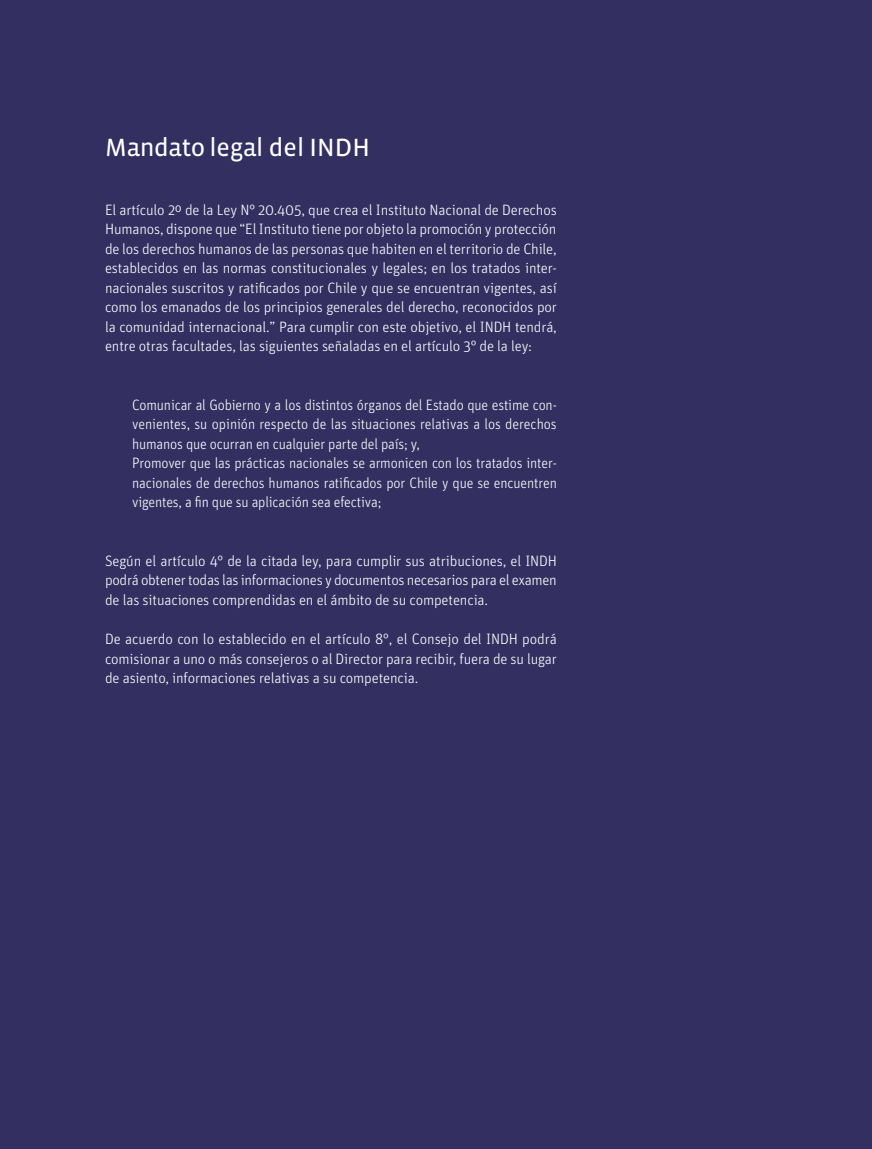
<style>
.page{position:relative;width:872px;height:1149px;background:#fff}
.page>*{position:absolute;margin:0;border:0;box-sizing:border-box;transform-origin:0 0}
.Título_1{font:25.5px "Vista Sans Reg";letter-spacing:-.02em;color:#fff}
.Texto_general{font:300 15px/19.5px "Unit Pro";letter-spacing:-.01em;color:#fff;text-align:justify}
.Texto_general-2{font:300 15px/19.5px "Unit Pro";letter-spacing:-.01em;color:#fff;text-align:justify;scale:.95 1}
.s1{font-weight:500;font-size:10.5px;color:#333061}
</style>
<div class="page">
<div style="left:0;top:0;width:872px;height:1148px;background:#333061"></div>
<p class="Título_1" style="left:105px;top:134px;width:266px">Mandato legal del INDH</p>
<p class="Texto_general" style="left:105px;top:200px;width:453px">El artículo 2º de la Ley N° 20.405, que crea el Instituto Nacional de Derechos Humanos, dispone que “El Instituto tiene por objeto la promoción y protección de los derechos humanos de las personas que habiten en el territorio de Chile, establecidos en las normas constitucionales y legales; en los tratados inter&shy;nacionales suscritos y ratificados por Chile y que se encuentran vigentes, así como los emanados de los principios generales del derecho, reconocidos por la comunidad internacional.” Para cumplir con este objetivo, el INDH tendrá, entre otras facultades, las siguientes señaladas en el artículo 3° de la ley:</p>
<p class="Texto_general-2" style="left:132px;top:395px;width:449px;text-indent:-27px"><span class="s1">•</span> Comunicar al Gobierno y a los distintos órganos del Estado que estime con&shy;venientes, su opinión respecto de las situaciones relativas a los derechos humanos que ocurran en cualquier parte del país; y,</p>
<p class="Texto_general-2" style="left:132px;top:453px;width:449px;text-indent:-27px"><span class="s1">•</span> Promover que las prácticas nacionales se armonicen con los tratados inter&shy;nacionales de derechos humanos ratificados por Chile y que se encuentren vigentes, a fin que su aplicación sea efectiva;</p>
<p class="Texto_general" style="left:105px;top:551px;width:453px">Según el artículo 4° de la citada ley, para cumplir sus atribuciones, el INDH podrá obtener todas las informaciones y documentos necesarios para el examen de las situaciones comprendidas en el ámbito de su competencia.</p>
<p class="Texto_general" style="left:105px;top:629px;width:453px">De acuerdo con lo establecido en el artículo 8°, el Consejo del INDH podrá comisionar a uno o más consejeros o al Director para recibir, fuera de su lugar de asiento, informaciones relativas a su competencia.</p>
</div>
